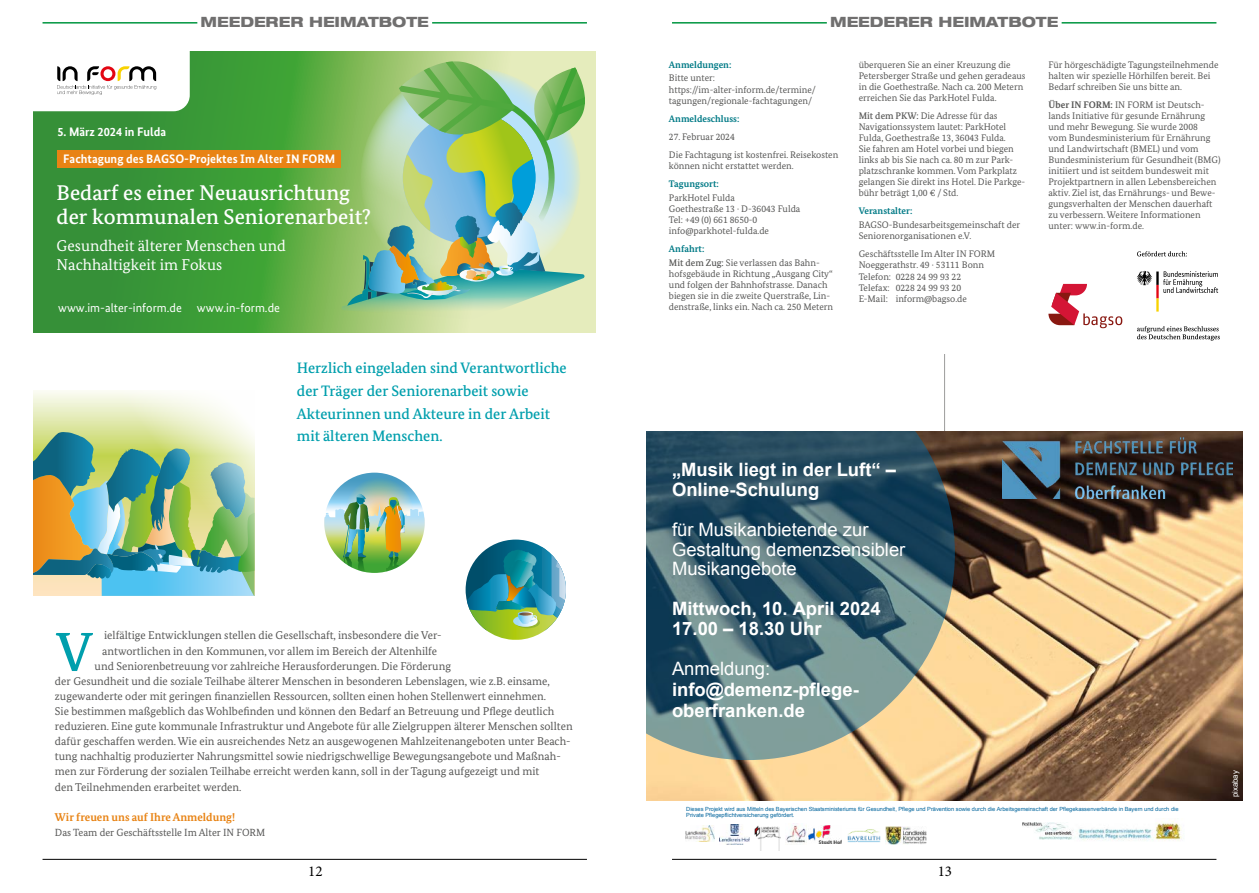
<style>
.page{position:relative;width:1259px;height:893px;background:#fff}
.page>*{position:absolute;margin:0;border:0;box-sizing:border-box;transform-origin:0 0}
.t1{font:500 55.2px "Bundes Serif";color:#009fad}
.t2{font:500 21.3px/23.7px "Bundes Serif";color:#fff}
.t3{font:700 18.45px/20px "Arial";color:#fff}
.t4{font:18.45px/19.8px "Arial";color:#fff}
.t5{font:15.6px/18.9px "Bundes Serif";color:#fff}
.t6{font:500 15.15px/22.6px "Bundes Serif";color:#009fad}
.t7{font:15px "Minion Pro";color:#000}
.t8{font:800 expanded 14.25px "Helvetica Neue LT Std";color:#706f6f}
.t9{font:700 12.3px "Bundes Sans";color:#fff}
.t10{font:12.3px "Bundes Sans";color:#fff}
.t11{font:11.4px "Bundes Serif";color:#575756}
.t12{font:700 11.4px "Bundes Serif";color:#e88314}
.t13{font:10.35px "Bundes Serif";color:#575756}
.t14{font:9.6px/11.1px "Bundes Serif";color:#575756}
.t15{font:700 9.6px "Bundes Serif";color:#007a86}
.t16{font:7.8px "Arial";color:#fff}
.t17{font:5.7px/6.6px "Arial";letter-spacing:-.005em;color:#00649c}
.s1{font-weight:700;color:#007a86}
.s2{font-weight:500}
.s3{font-weight:700}
</style>
<div class="page">
<hr style="left:432px;top:22px;width:155px;height:2px;background:#009641">
<hr style="left:43px;top:22px;width:154px;height:2px;background:#009641">
<hr style="left:1061px;top:22px;width:155px;height:2px;background:#009641">
<hr style="left:672px;top:22px;width:155px;height:2px;background:#009641">
<hr style="left:43px;top:859px;width:544px;height:1px;background:#000">
<hr style="left:672px;top:859px;width:544px;height:1px;background:#000">
<hr style="left:944px;top:51px;width:1px;height:799px;background:#9d9d9c">
<svg style="left:34px;top:390px;width:214px;height:42px"></svg>
<svg style="left:34px;top:432px;width:220px;height:164px;background:#89b393"></svg>
<img style="left:324px;top:473px;width:101px;height:100px">
<svg style="left:465px;top:540px;width:101px;height:100px"></svg>
<svg style="left:34px;top:51px;width:562px;height:281px;background:#52a446"></svg>
<div style="left:57px;top:150px;width:284px;height:18px;background:#e88314"></div>
<img style="left:341px;top:61px;width:244px;height:259px">
<svg style="left:34px;top:51px;width:156px;height:60px"></svg>
<div style="left:646px;top:51px;width:598px;height:303px;background:#fff"></div>
<svg style="left:1048px;top:284px;width:74px;height:44px"></svg>
<svg style="left:1137px;top:251px;width:50px;height:6px"></svg>
<svg style="left:1137px;top:326px;width:82px;height:15px"></svg>
<svg style="left:1137px;top:271px;width:81px;height:41px"></svg>
<div style="left:646px;top:432px;width:596px;height:418px;background:#fff"></div>
<img style="left:847px;top:829px;width:33px;height:13px">
<img style="left:786px;top:823px;width:20px;height:20px">
<img style="left:720px;top:824px;width:29px;height:20px">
<img style="left:1022px;top:822px;width:51px;height:17px">
<img style="left:754px;top:826px;width:26px;height:24px">
<img style="left:1078px;top:820px;width:104px;height:21px">
<img style="left:685px;top:826px;width:29px;height:16px">
<img style="left:885px;top:827px;width:42px;height:18px">
<img style="left:808px;top:825px;width:33px;height:18px">
<img style="left:646px;top:432px;width:596px;height:368px">
<img style="left:1002px;top:438px;width:230px;height:60px">
<img style="left:1230px;top:760px;width:9px;height:41px">
<svg style="left:646px;top:432px;width:309px;height:328px;background:#536e74"></svg>
<h3 class="t8" style="left:201px;top:13px;width:230px">MEEDERER HEIMATBOTE</h3>
<h3 class="t8" style="left:830px;top:13px;width:230px">MEEDERER HEIMATBOTE</h3>
<p class="t9" style="left:57px;top:124px;width:110px">5. März 2024 in Fulda</p>
<p class="t9" style="left:63px;top:151px;width:273px">Fachtagung des BAGSO-Projektes Im Alter IN FORM</p>
<h2 class="t2" style="left:57px;top:181px;width:316px">Bedarf es einer Neuausrichtung der kommunalen Seniorenarbeit?</h2>
<h3 class="t5" style="left:57px;top:236px;width:231px">Gesundheit älterer Menschen und<br>Nachhaltigkeit im Fokus</h3>
<p class="t10" style="left:58px;top:300px;width:125px">www.im-alter-inform.de</p>
<p class="t10" style="left:197px;top:300px;width:84px">www.in-form.de</p>
<p class="t15" style="left:669px;top:58px;width:64px">Anmeldungen:</p>
<p class="t14" style="left:669px;top:73px;width:148px">Bitte unter: https://im-alter-inform.de/termine/ tagungen/regionale-fachtagungen/</p>
<p class="t15" style="left:669px;top:113px;width:72px">Anmeldeschluss:</p>
<p class="t14" style="left:669px;top:127px;width:171px;line-height:18.1px">27. Februar 2024<br>Die Fachtagung ist kostenfrei. Reisekosten</p>
<p class="t14" style="left:669px;top:160px;width:126px">können nicht erstattet werden.</p>
<p class="t15" style="left:669px;top:178px;width:51px">Tagungsort:</p>
<p class="t14" style="left:669px;top:192px;width:133px">ParkHotel Fulda<br>Goethestraße 13 · D-36043 Fulda<br>Tel: +49 (0) 661 8650-0 info@parkhotel-fulda.de</p>
<p class="t14" style="left:669px;top:242px;width:152px;line-height:14px"><span class="s1">Anfahrt:<br></span><span class="s2">Mit dem Zug:</span> Sie verlassen das Bahn-</p>
<p class="t14" style="left:669px;top:268px;width:166px">hofsgebäude in Richtung „Ausgang City“ und folgen der Bahnhofstrasse. Danach biegen sie in die zweite Querstraße, Lin&shy;denstraße, links ein. Nach ca. 250 Metern</p>
<p class="t14" style="left:858px;top:59px;width:168px">überqueren Sie an einer Kreuzung die Petersberger Straße und gehen geradeaus in die Goethestraße. Nach ca. 200 Metern erreichen Sie das ParkHotel Fulda.</p>
<p class="t14" style="left:858px;top:110px;width:168px"><span class="s2">Mit dem PKW:</span> Die Adresse für das Navigationssystem lautet: ParkHotel Fulda, Goethestraße 13, 36043 Fulda.<br>Sie fahren am Hotel vorbei und biegen links ab bis Sie nach ca. 80 m zur Park&shy;platzschranke kommen. Vom Parkplatz gelangen Sie direkt ins Hotel. Die Parkge&shy;bühr beträgt 1,00 € / Std.</p>
<p class="t15" style="left:858px;top:205px;width:55px">Veranstalter:</p>
<p class="t14" style="left:858px;top:219px;width:163px">BAGSO-Bundesarbeitsgemeinschaft der<br>Seniorenorganisationen e.V.</p>
<p class="t14" style="left:858px;top:248px;width:138px">Geschäftsstelle Im Alter IN FORM<br>Noeggerathstr. 49 · 53111 Bonn<br>Telefon: 0228 24 99 93 22<br>Telefax: 0228 24 99 93 20<br>E-Mail: inform@bagso.de</p>
<p class="t14" style="left:1048px;top:59px;width:172px">Für hörgeschädigte Tagungsteilnehmende halten wir spezielle Hörhilfen bereit. Bei<br>Bedarf schreiben Sie uns bitte an.</p>
<p class="t14" style="left:1048px;top:99px;width:174px"><span class="s3">Über IN FORM:</span> IN FORM ist Deutsch&shy;lands Initiative für gesunde Ernährung und mehr Bewegung. Sie wurde 2008<br>vom Bundesministerium für Ernährung und Landwirtschaft (BMEL) und vom Bundesministerium für Gesundheit (BMG) initiiert und ist seitdem bundesweit mit Projektpartnern in allen Lebensbereichen aktiv. Ziel ist, das Ernährungs- und Bewe&shy;gungsverhalten der Menschen dauerhaft zu verbessern. Weitere Informationen unter: www.in-form.de.</p>
<h3 class="t6" style="left:297px;top:357px;width:271px">Herzlich eingeladen sind Verantwortliche der Träger der Seniorenarbeit sowie Akteurinnen und Akteure in der Arbeit mit älteren Menschen.</h3>
<p class="t11" style="left:104px;top:629px;width:339px">ielfältige Entwicklungen stellen die Gesellschaft, insbesondere die Ver-</p>
<p class="t11" style="left:102px;top:644px;width:336px">antwortlichen in den Kommunen, vor allem im Bereich der Altenhilfe</p>
<p class="t11" style="left:95px;top:659px;width:358px">und Seniorenbetreuung vor zahlreiche Herausforderungen. Die Förderung</p>
<p class="t11" style="left:55px;top:674px;width:496px">der Gesundheit und die soziale Teilhabe älterer Menschen in besonderen Lebenslagen, wie z.B. einsame,</p>
<p class="t11" style="left:55px;top:689px;width:492px">zugewanderte oder mit geringen finanziellen Ressourcen, sollten einen hohen Stellenwert einnehmen.</p>
<p class="t11" style="left:55px;top:704px;width:501px">Sie bestimmen maßgeblich das Wohlbefinden und können den Bedarf an Betreuung und Pflege deutlich</p>
<p class="t11" style="left:55px;top:719px;width:519px">reduzieren. Eine gute kommunale Infrastruktur und Angebote für alle Zielgruppen älterer Menschen sollten</p>
<p class="t11" style="left:55px;top:734px;width:517px">dafür geschaffen werden. Wie ein ausreichendes Netz an ausgewogenen Mahlzeitenangeboten unter Beach-</p>
<p class="t11" style="left:55px;top:749px;width:507px">tung nachhaltig produzierter Nahrungsmittel sowie niedrigschwellige Bewegungsangebote und Maßnah-</p>
<p class="t11" style="left:55px;top:765px;width:486px">men zur Förderung der sozialen Teilhabe erreicht werden kann, soll in der Tagung aufgezeigt und mit</p>
<p class="t11" style="left:55px;top:780px;width:188px">den Teilnehmenden erarbeitet werden.</p>
<p class="t12" style="left:55px;top:810px;width:182px">Wir freuen uns auf Ihre Anmeldung!</p>
<p class="t13" style="left:55px;top:826px;width:212px">Das Team der Geschäftsstelle Im Alter IN FORM</p>
<h1 class="t1" style="left:56px;top:618px;width:38px">V</h1>
<h3 class="t3" style="left:672px;top:460px;width:225px">„Musik liegt in der Luft“ –<br>Online-Schulung</h3>
<h3 class="t4" style="left:672px;top:520px;width:235px">für Musikanbietende zur<br>Gestaltung demenzsensibler<br>Musikangebote</h3>
<h3 class="t3" style="left:672px;top:599px;width:210px">Mittwoch, 10. April 2024<br>17.00 – 18.30 Uhr</h3>
<h3 class="t4" style="left:672px;top:658px;width:100px">Anmeldung:</h3>
<h3 class="t3" style="left:672px;top:679px;width:188px;line-height:21.1px">info@demenz-pflege&shy;oberfranken.de</h3>
<p class="t17" style="left:686px;top:805px;width:494px">Dieses Projekt wird aus Mitteln des Bayerischen Staatsministeriums für Gesundheit, Pflege und Prävention sowie durch die Arbeitsgemeinschaft der Pflegekassenverbände in Bayern und durch die<br>Private Pflegepflichtversicherung gefördert.</p>
<h3 class="t7" style="left:308px;top:861px;width:16px">12</h3>
<h3 class="t7" style="left:937px;top:861px;width:16px">13</h3>
<p class="t16" style="left:1229px;top:797px;width:28px;rotate:-90deg">pixabay</p>
</div>
